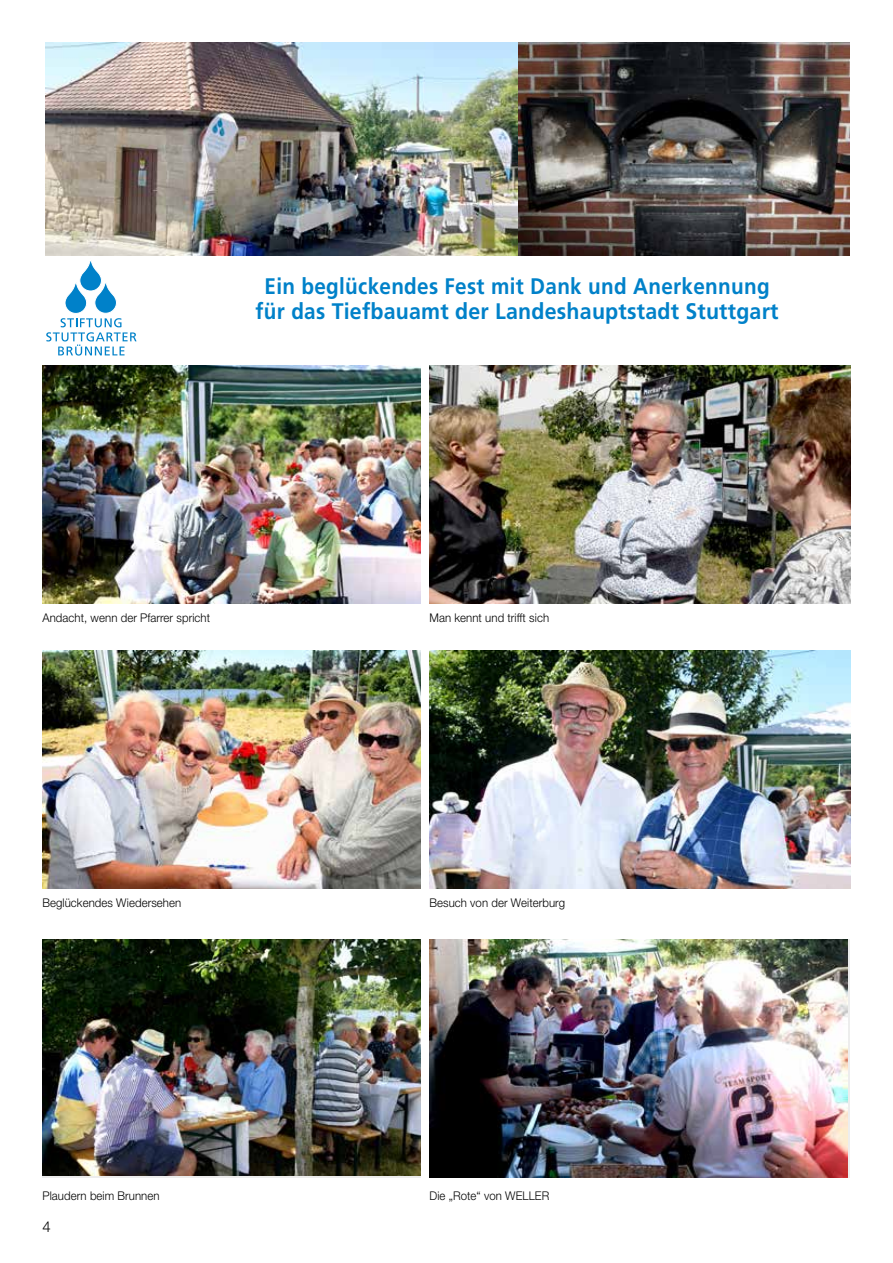
<style>
.page{position:relative;width:893px;height:1263px;background:#fff}
.page>*{position:absolute;margin:0;border:0;box-sizing:border-box;transform-origin:0 0}
.t1{font:700 22.5px/25.5px "Frutiger";letter-spacing:.015em;color:#0081c9;text-align:center;scale:.92 1}
.t2{font:300 15px "Helvetica Neue";color:#000}
.t3{font:300 12px "Helvetica Neue";letter-spacing:.005em;color:#000;scale:.95 1}
</style>
<div class="page">
<svg style="left:46px;top:261px;width:91px;height:95px"></svg>
<img style="left:429px;top:651px;width:421px;height:238px">
<img style="left:43px;top:940px;width:378px;height:235px">
<img style="left:43px;top:366px;width:378px;height:238px">
<img style="left:429px;top:366px;width:421px;height:238px">
<img style="left:45px;top:43px;width:804px;height:212px">
<img style="left:43px;top:651px;width:378px;height:238px">
<img style="left:429px;top:940px;width:419px;height:238px">
<h1 class="t1" style="left:256px;top:273px;width:570px">Ein beglückendes Fest mit Dank und Anerkennung für das Tiefbauamt der Landeshauptstadt Stuttgart</h1>
<p class="t3" style="left:43px;top:610px;width:178px">Andacht, wenn der Pfarrer spricht</p>
<p class="t3" style="left:43px;top:895px;width:147px">Beglückendes Wiedersehen</p>
<p class="t3" style="left:429px;top:610px;width:127px">Man kennt und trifft sich</p>
<p class="t3" style="left:429px;top:895px;width:144px">Besuch von der Weiterburg</p>
<p class="t3" style="left:43px;top:1188px;width:125px">Plaudern beim Brunnen</p>
<p class="t3" style="left:429px;top:1188px;width:128px">Die „Rote“ von WELLER</p>
<p class="t2" style="left:43px;top:1218px;width:10px">4</p>
</div>
